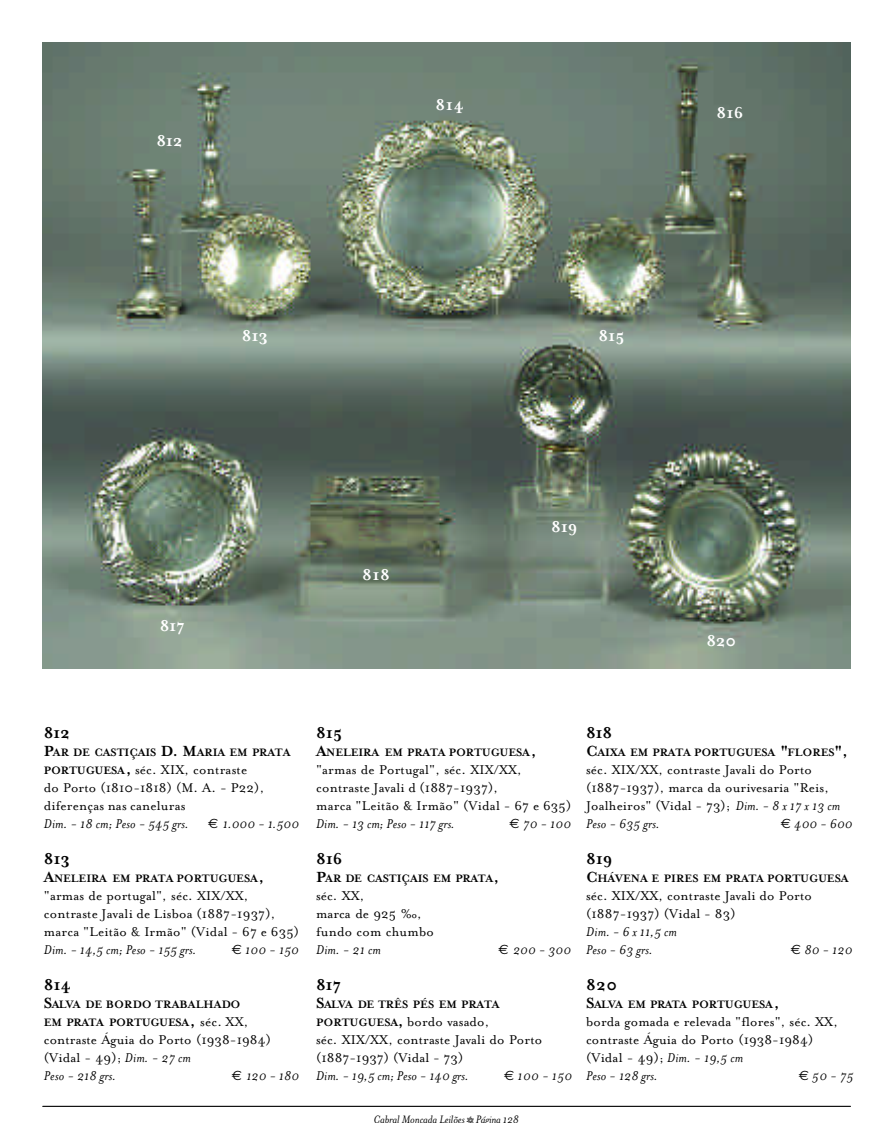
<style>
.page{position:relative;width:894px;height:1148px;background:#fff}
.page>*{position:absolute;margin:0;border:0;box-sizing:border-box;transform-origin:0 0}
.t1{font:700 18px "Mrs Eaves";letter-spacing:-.015em;color:#000}
.t2{font:700 18px "Mrs Eaves";letter-spacing:-.01em;color:#fff}
.t3{font:14.7px/18px "Mrs Eaves Roman";letter-spacing:.01em;color:#000}
.t4{font:italic 14.7px/18px "Mrs Eaves";letter-spacing:.01em;color:#000}
.t5{font:700 12.3px/18px "Mrs Eaves";letter-spacing:-.015em;color:#000}
.t6{font:italic 12.3px "Mrs Eaves";letter-spacing:-.01em;color:#000}
.s1{font-size:16.8px}
.s2{font-family:"Mrs Eaves";font-weight:700;font-size:12.3px}
.s3{font-family:"Mrs Eaves";font-weight:700;font-size:16.8px}
.s4{font-family:"Euro Sans";font-style:normal;font-size:13.5px}
.s5{font-family:"Mrs Eaves Roman";font-weight:400;font-size:14.7px}
.s6{font-family:"Mrs Eaves";font-style:italic}
.s7{font-family:"Mrs Eaves Fractions";font-style:normal}
</style>
<div class="page">
<img style="left:43px;top:43px;width:807px;height:625px">
<hr style="left:43px;top:1105px;width:807px;height:1px;background:#000">
<p class="t2" style="left:156px;top:131px;width:28px">812</p>
<p class="t2" style="left:435px;top:95px;width:30px">814</p>
<p class="t2" style="left:717px;top:102px;width:28px">816</p>
<p class="t2" style="left:242px;top:325px;width:28px">813</p>
<p class="t2" style="left:598px;top:325px;width:27px">815</p>
<p class="t2" style="left:160px;top:615px;width:27px">817</p>
<p class="t2" style="left:362px;top:564px;width:29px">818</p>
<p class="t2" style="left:551px;top:516px;width:28px">819</p>
<p class="t2" style="left:706px;top:630px;width:31px">820</p>
<p class="t1" style="left:44px;top:722px;width:28px">812</p>
<p class="t5" style="left:44px;top:743px;width:248px"><span class="s1">P</span>AR DE CASTIÇAIS <span class="s1">D. M</span>ARIA EM PRATA</p>
<p class="t3" style="left:44px;top:761px;width:222px"><span class="s2">PORTUGUESA</span><span class="s3">,</span> séc. XIX, contraste do Porto (1810-1818) (M. A. - P22), diferenças nas caneluras</p>
<p class="t4" style="left:44px;top:815px;width:146px">Dim. - 18 cm; Peso - 545 grs.</p>
<p class="t4" style="left:208px;top:815px;width:93px"><span class="s4">€</span> 1.000 - 1.500</p>
<p class="t1" style="left:44px;top:848px;width:28px">813</p>
<p class="t5" style="left:44px;top:869px;width:222px"><span class="s1">A</span>NELEIRA EM PRATA PORTUGUESA<span class="s1">,</span></p>
<p class="t3" style="left:44px;top:887px;width:257px">"armas de portugal", séc. XIX/XX, contraste Javali de Lisboa (1887-1937), marca "Leitão &amp; Irmão" (Vidal - 67 e 635)</p>
<p class="t4" style="left:44px;top:941px;width:154px">Dim. - 14,5 cm; Peso - 155 grs.</p>
<p class="t4" style="left:232px;top:941px;width:69px"><span class="s4">€</span> 100 - 150</p>
<p class="t1" style="left:44px;top:974px;width:29px">814</p>
<p class="t5" style="left:44px;top:995px;width:206px"><span class="s1">S</span>ALVA DE BORDO TRABALHADO<br>EM PRATA PORTUGUESA<span class="s1">,</span> <span class="s5">séc. XX,</span></p>
<p class="t3" style="left:44px;top:1031px;width:229px">contraste Águia do Porto (1938-1984) (Vidal - 49); <span class="s6">Dim. - 27 cm</span></p>
<p class="t4" style="left:44px;top:1067px;width:74px">Peso - 218 grs.</p>
<p class="t4" style="left:232px;top:1067px;width:69px"><span class="s4">€</span> 120 - 180</p>
<p class="t1" style="left:316px;top:722px;width:27px">815</p>
<p class="t5" style="left:316px;top:743px;width:222px"><span class="s1">A</span>NELEIRA EM PRATA PORTUGUESA<span class="s1">,</span></p>
<p class="t3" style="left:316px;top:761px;width:257px">"armas de Portugal", séc. XIX/XX, contraste Javali d (1887-1937),<br>marca "Leitão &amp; Irmão" (Vidal - 67 e 635)</p>
<p class="t4" style="left:316px;top:815px;width:140px">Dim. - 13 cm; Peso - 117 grs.</p>
<p class="t4" style="left:510px;top:815px;width:63px"><span class="s4">€</span> 70 - 100</p>
<p class="t1" style="left:316px;top:848px;width:28px">816</p>
<p class="t5" style="left:316px;top:869px;width:185px"><span class="s1">P</span>AR DE CASTIÇAIS EM PRATA<span class="s1">,</span></p>
<p class="t3" style="left:316px;top:887px;width:119px">séc. XX,<br>marca de 925 ‰, fundo com chumbo</p>
<p class="t4" style="left:316px;top:941px;width:66px">Dim. - 21 cm</p>
<p class="t4" style="left:498px;top:941px;width:74px"><span class="s4">€</span> 200 - 300</p>
<p class="t1" style="left:316px;top:974px;width:27px">817</p>
<p class="t5" style="left:316px;top:995px;width:185px"><span class="s1">S</span>ALVA DE TRÊS PÉS EM PRATA</p>
<p class="t3" style="left:316px;top:1013px;width:228px"><span class="s2">PORTUGUESA</span><span class="s3">,</span> bordo vasado,<br>séc. XIX/XX, contraste Javali do Porto (1887-1937) (Vidal - 73)</p>
<p class="t4" style="left:316px;top:1067px;width:154px">Dim. - 19,5 cm; Peso - 140 grs.</p>
<p class="t4" style="left:504px;top:1067px;width:70px"><span class="s4">€</span> 100 - 150</p>
<p class="t6" style="left:374px;top:1112px;width:147px">Cabral Moncada Leilões <span class="s7">Q</span>Página 128</p>
<p class="t1" style="left:586px;top:722px;width:28px">818</p>
<p class="t5" style="left:586px;top:743px;width:263px"><span class="s1">C</span>AIXA EM PRATA PORTUGUESA <span class="s1">"</span>FLORES<span class="s1">",</span></p>
<p class="t3" style="left:586px;top:761px;width:256px">séc. XIX/XX, contraste Javali do Porto (1887-1937), marca da ourivesaria "Reis,<br>Joalheiros" (Vidal - 73); <span class="s6">Dim. - 8 x 17 x 13 cm</span></p>
<p class="t4" style="left:586px;top:815px;width:75px">Peso - 635 grs.</p>
<p class="t4" style="left:781px;top:815px;width:73px"><span class="s4">€</span> 400 - 600</p>
<p class="t1" style="left:586px;top:848px;width:28px">819</p>
<p class="t5" style="left:586px;top:869px;width:264px"><span class="s1">C</span>HÁVENA E PIRES EM PRATA PORTUGUESA</p>
<p class="t3" style="left:586px;top:887px;width:227px">séc. XIX/XX, contraste Javali do Porto (1887-1937) (Vidal - 83)</p>
<p class="t4" style="left:586px;top:923px;width:92px">Dim. - 6 x 11,5 cm<br>Peso - 63 grs.</p>
<p class="t4" style="left:791px;top:941px;width:63px"><span class="s4">€</span> 80 - 120</p>
<p class="t1" style="left:586px;top:974px;width:33px">820</p>
<p class="t5" style="left:586px;top:995px;width:195px"><span class="s1">S</span>ALVA EM PRATA PORTUGUESA<span class="s1">,</span></p>
<p class="t3" style="left:586px;top:1013px;width:253px">borda gomada e relevada "flores", séc. XX, contraste Águia do Porto (1938-1984) (Vidal - 49); <span class="s6">Dim. - 19,5 cm</span></p>
<p class="t4" style="left:586px;top:1067px;width:73px">Peso - 128 grs.</p>
<p class="t4" style="left:799px;top:1067px;width:56px"><span class="s4">€</span> 50 - 75</p>
</div>
